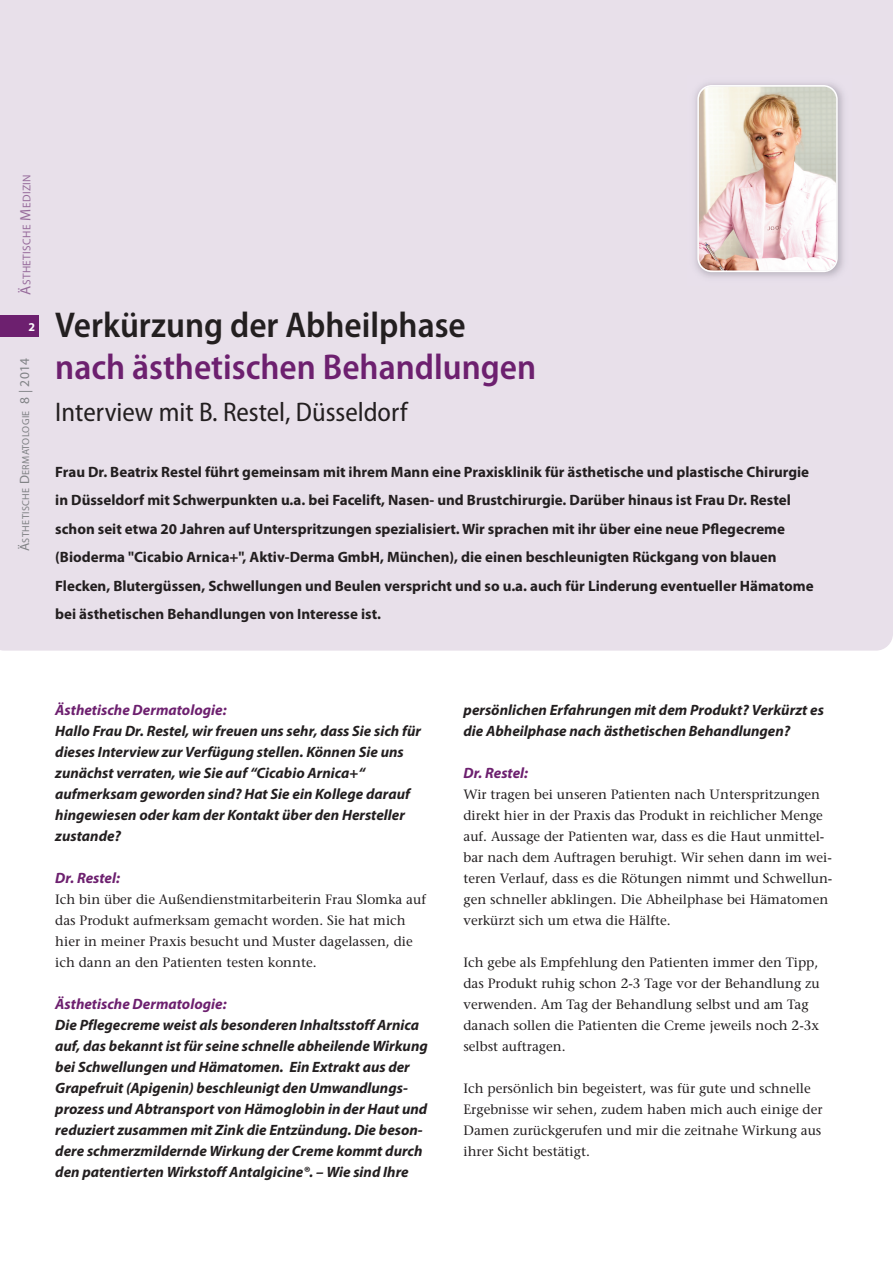
<style>
.page{position:relative;width:893px;height:1263px;background:#fff}
.page>*{position:absolute;margin:0;border:0;box-sizing:border-box;transform-origin:0 0}
.t1{font:600 semi-condensed 36px "Myriad Pro";color:#6d206f}
.t2{font:600 semi-condensed 36px "Myriad Pro";color:#231f20}
.t3{font:semi-condensed 27px "Myriad Pro";color:#231f20}
.t4{font:italic 700 15px/21px "Myriad Pro";color:#231f20}
.t5{font:700 15px/28.5px "Myriad Pro";color:#231f20}
.t6{font:italic 700 15px "Myriad Pro";color:#6d206f}
.t7{font:13.5px/21px "Stone Serif";color:#231f20}
.t8{font:700 12px "Myriad Pro";color:#fff}
.t9{font:11.25px "Myriad Pro";letter-spacing:.035em;color:#976c9c}
.t10{font:10.2px "Myriad Pro";letter-spacing:.035em;color:#808285}
.s1{font-size:15px}
.s2{font-size:13.5px}
</style>
<div class="page">
<div style="left:0;top:0;width:893px;height:651px;background:#e8e0ea"></div>
<div style="left:0;top:316px;width:38px;height:21px;background:#6d206f"></div>
<img style="left:688px;top:76px;width:163px;height:210px">
<img style="left:697px;top:85px;width:141px;height:187px">
<p class="t9" style="left:22px;top:295px;width:122px;rotate:-90deg"><span class="s1">Ä</span>STHETISCHE <span class="s1">M</span>EDIZIN</p>
<p class="t8" style="left:29px;top:322px;width:8px">2</p>
<p class="t10" style="left:22px;top:551px;width:195px;rotate:-90deg"><span class="s2">Ä</span>STHETISCHE <span class="s2">D</span>ERMATOLOGIE <span class="s2">8 | 2014</span></p>
<h1 class="t2" style="left:55px;top:312px;width:412px">Verkürzung der Abheilphase</h1>
<h1 class="t1" style="left:55px;top:354px;width:482px">nach ästhetischen Behandlungen</h1>
<h2 class="t3" style="left:55px;top:402px;width:354px">Interview mit B. Restel, Düsseldorf</h2>
<p class="t5" style="left:55px;top:459px;width:760px">Frau Dr. Beatrix Restel führt gemeinsam mit ihrem Mann eine Praxisklinik für ästhetische und plastische Chirurgie in Düsseldorf mit Schwerpunkten u.a. bei Facelift, Nasen- und Brustchirurgie. Darüber hinaus ist Frau Dr. Restel schon seit etwa 20 Jahren auf Unterspritzungen spezialisiert. Wir sprachen mit ihr über eine neue Pflegecreme (Bioderma "Cicabio Arnica+", Aktiv-Derma GmbH, München), die einen beschleunigten Rückgang von blauen Flecken, Blutergüssen, Schwellungen und Beulen verspricht und so u.a. auch für Linderung eventueller Hämatome bei ästhetischen Behandlungen von Interesse ist.</p>
<p class="t6" style="left:55px;top:704px;width:173px">Ästhetische Dermatologie:</p>
<p class="t4" style="left:55px;top:722px;width:367px">Hallo Frau Dr. Restel, wir freuen uns sehr, dass Sie sich für dieses Interview zur Verfügung stellen. Können Sie uns zunächst verraten, wie Sie auf “Cicabio Arnica+“ aufmerksam geworden sind? Hat Sie ein Kollege darauf hingewiesen oder kam der Kontakt über den Hersteller zustande?</p>
<p class="t6" style="left:55px;top:872px;width:66px">Dr. Restel:</p>
<p class="t7" style="left:55px;top:890px;width:372px">Ich bin über die Außendienstmitarbeiterin Frau Slomka auf das Produkt aufmerksam gemacht worden. Sie hat mich hier in meiner Praxis besucht und Muster dagelassen, die ich dann an den Patienten testen konnte.</p>
<p class="t6" style="left:55px;top:998px;width:173px">Ästhetische Dermatologie:</p>
<p class="t4" style="left:55px;top:1016px;width:374px">Die Pflegecreme weist als besonderen Inhaltsstoff Arnica auf, das bekannt ist für seine schnelle abheilende Wirkung bei Schwellungen und Hämatomen. Ein Extrakt aus der Grapefruit (Apigenin) beschleunigt den Umwandlungs&shy;prozess und Abtransport von Hämoglobin in der Haut und reduziert zusammen mit Zink die Entzündung. Die beson&shy;dere schmerzmildernde Wirkung der Creme kommt durch den patentierten Wirkstoff Antalgicine®. – Wie sind Ihre</p>
<p class="t4" style="left:463px;top:701px;width:362px">persönlichen Erfahrungen mit dem Produkt? Verkürzt es die Abheilphase nach ästhetischen Behandlungen?</p>
<p class="t6" style="left:463px;top:767px;width:66px">Dr. Restel:</p>
<p class="t7" style="left:463px;top:785px;width:370px">Wir tragen bei unseren Patienten nach Unterspritzungen direkt hier in der Praxis das Produkt in reichlicher Menge auf. Aussage der Patienten war, dass es die Haut unmittel&shy;bar nach dem Auftragen beruhigt. Wir sehen dann im wei&shy;teren Verlauf, dass es die Rötungen nimmt und Schwellun&shy;gen schneller abklingen. Die Abheilphase bei Hämatomen verkürzt sich um etwa die Hälfte.</p>
<p class="t7" style="left:463px;top:953px;width:358px">Ich gebe als Empfehlung den Patienten immer den Tipp, das Produkt ruhig schon 2-3 Tage vor der Behandlung zu verwenden. Am Tag der Behandlung selbst und am Tag danach sollen die Patienten die Creme jeweils noch 2-3x selbst auftragen.</p>
<p class="t7" style="left:463px;top:1079px;width:361px">Ich persönlich bin begeistert, was für gute und schnelle Ergebnisse wir sehen, zudem haben mich auch einige der Damen zurückgerufen und mir die zeitnahe Wirkung aus ihrer Sicht bestätigt.</p>
</div>
